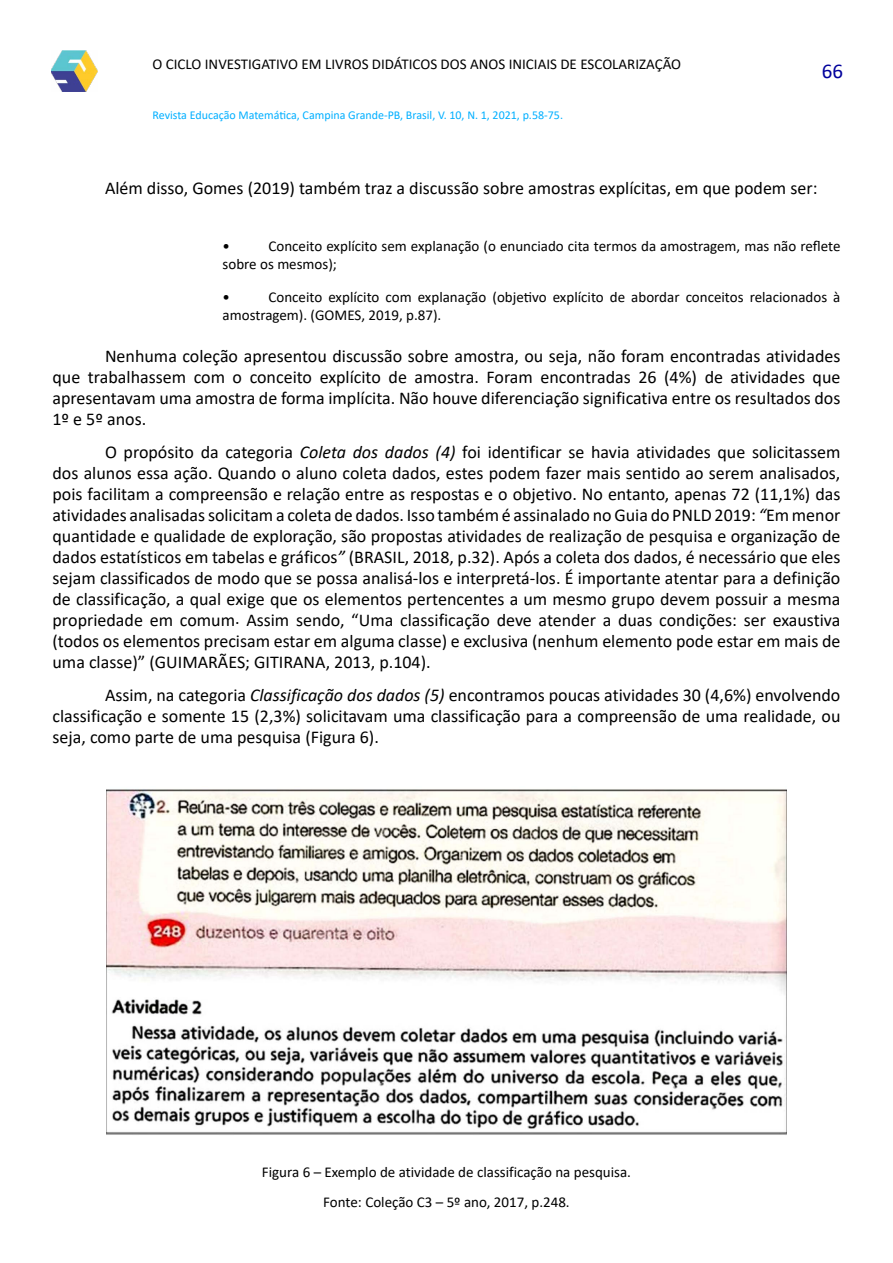
<style>
.page{position:relative;width:893px;height:1263px;background:#fff}
.page>*{position:absolute;margin:0;border:0;box-sizing:border-box;transform-origin:0 0}
.t1{font:21px "Calibri";color:#00009c}
.t2{font:18px/21px "Calibri";color:#000;text-align:justify}
.t3{font:15px/18px "Calibri";color:#000}
.t4{font:12px "Calibri";color:#00afff}
.s1{font-style:italic}
</style>
<div class="page">
<img style="left:51px;top:51px;width:47px;height:41px">
<img style="left:106px;top:789px;width:681px;height:346px">
<p class="t3" style="left:152px;top:55px;width:530px">O CICLO INVESTIGATIVO EM LIVROS DIDÁTICOS DOS ANOS INICIAIS DE ESCOLARIZAÇÃO</p>
<p class="t4" style="left:152px;top:107px;width:412px">Revista Educação Matemática, Campina Grande-PB, Brasil, V. 10, N. 1, 2021, p.58-75.</p>
<p class="t1" style="left:822px;top:56px;width:23px">66</p>
<p class="t2" style="left:105px;top:177px;width:714px">Além disso, Gomes (2019) também traz a discussão sobre amostras explícitas, em que podem ser:</p>
<p class="t3" style="left:223px;top:236px;width:619px;text-indent:46px">Conceito explícito sem explanação (o enunciado cita termos da amostragem, mas não reflete sobre os mesmos);</p>
<p class="t3" style="left:223px;top:287px;width:9px">•</p>
<p class="t3" style="left:223px;top:236px;width:9px">•</p>
<p class="t3" style="left:223px;top:287px;width:619px;text-indent:46px">Conceito explícito com explanação (objetivo explícito de abordar conceitos relacionados à amostragem). (GOMES, 2019, p.87).</p>
<p class="t2" style="left:52px;top:345px;width:789px;text-indent:53px">Nenhuma coleção apresentou discussão sobre amostra, ou seja, não foram encontradas atividades que trabalhassem com o conceito explícito de amostra. Foram encontradas 26 (4%) de atividades que apresentavam uma amostra de forma implícita. Não houve diferenciação significativa entre os resultados dos 1º e 5º anos.</p>
<p class="t2" style="left:52px;top:441px;width:789px;text-indent:53px">O propósito da categoria <span class="s1">Coleta dos dados (4)</span> foi identificar se havia atividades que solicitassem dos alunos essa ação. Quando o aluno coleta dados, estes podem fazer mais sentido ao serem analisados, pois facilitam a compreensão e relação entre as respostas e o objetivo. No entanto, apenas 72 (11,1%) das atividades analisadas solicitam a coleta de dados. Isso também é assinalado no Guia do PNLD 2019: <span class="s1">“</span>Em menor quantidade e qualidade de exploração, são propostas atividades de realização de pesquisa e organização de dados estatísticos em tabelas e gráficos<span class="s1">”</span> (BRASIL, 2018, p.32). Após a coleta dos dados, é necessário que eles sejam classificados de modo que se possa analisá-los e interpretá-los. É importante atentar para a definição de classificação, a qual exige que os elementos pertencentes a um mesmo grupo devem possuir a mesma propriedade em comum. Assim sendo, “Uma classificação deve atender a duas condições: ser exaustiva (todos os elementos precisam estar em alguma classe) e exclusiva (nenhum elemento pode estar em mais de uma classe)” (GUIMARÃES; GITIRANA, 2013, p.104).</p>
<p class="t2" style="left:53px;top:684px;width:789px;text-indent:52px">Assim, na categoria <span class="s1">Classificação dos dados (5)</span> encontramos poucas atividades 30 (4,6%) envolvendo classificação e somente 15 (2,3%) solicitavam uma classificação para a compreensão de uma realidade, ou seja, como parte de uma pesquisa (Figura 6).</p>
<p class="t3" style="left:262px;top:1157px;width:371px;line-height:30px;text-align:center">Figura 6 – Exemplo de atividade de classificação na pesquisa.<br>Fonte: Coleção C3 – 5º ano, 2017, p.248.</p>
</div>
